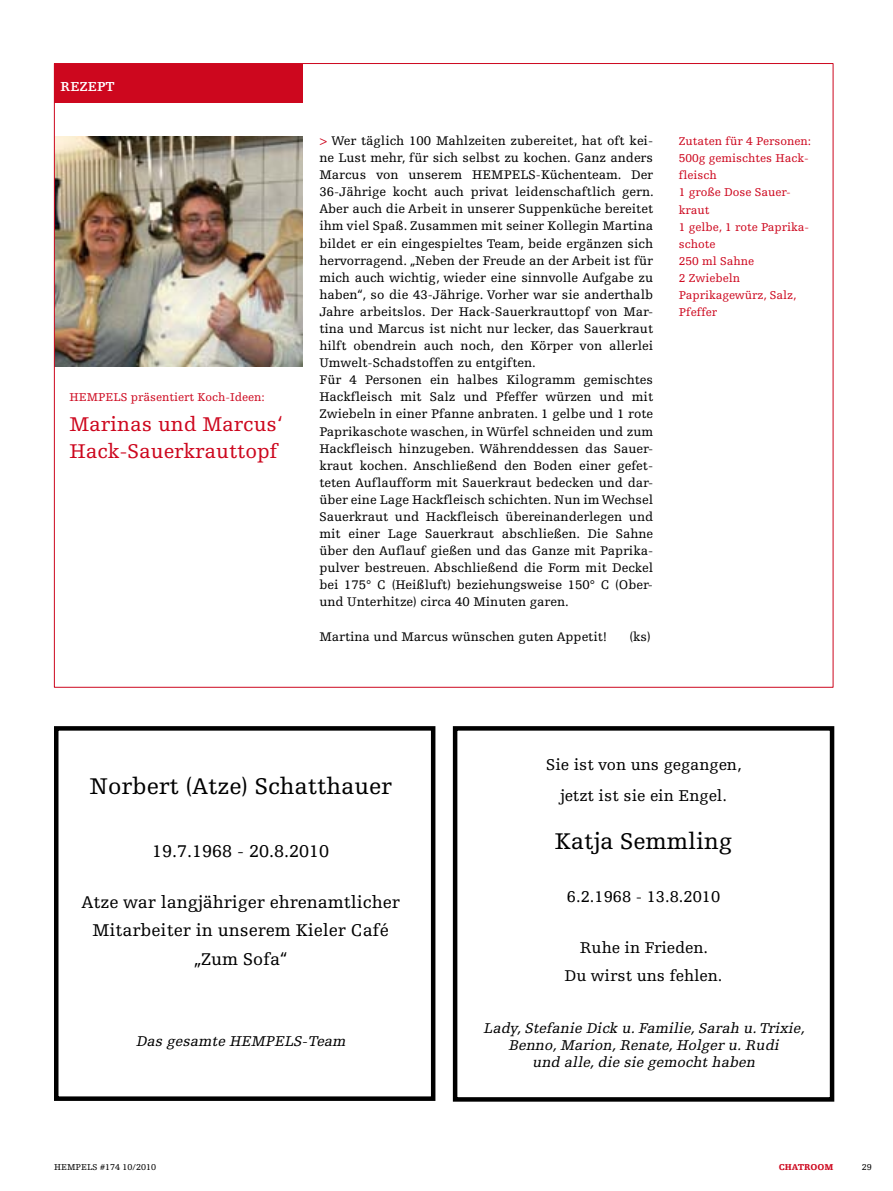
<style>
.page{position:relative;width:893px;height:1191px;background:#fff}
.page>*{position:absolute;margin:0;border:0;box-sizing:border-box;transform-origin:0 0}
.t1{font:24px "Hempels Egyptienne";color:#000}
.t2{font:21px/27px "Hempels Egyptienne";color:#cd071e}
.t3{font:18px/28.5px "Hempels Egyptienne";color:#000;text-align:center}
.t4{font:16.5px/31.5px "Hempels Egyptienne";color:#000;text-align:center}
.t5{font:italic 15px/17.1px "Hempels Egyptienne";color:#000;text-align:center}
.t6{font:700 13.8px "Hempels Egyptienne";color:#fff}
.t7{font:13.2px/17.1px "Hempels Egyptienne";color:#000}
.t8{font:12px/17.1px "Hempels Egyptienne";color:#cd071e}
.t9{font:9px "Hempels Egyptienne";color:#000}
.t10{font:900 9px "Hempels Egyptienne";color:#cd071e}
.s1{color:#cd071e}
</style>
<div class="page">
<div style="left:54px;top:64px;width:249px;height:38px;background:#cd071e"></div>
<div style="left:54px;top:726px;width:381px;height:375px;border:4px solid #000"></div>
<div style="left:453px;top:726px;width:381px;height:375px;border:4px solid #000"></div>
<img style="left:56px;top:137px;width:247px;height:229px">
<p class="t6" style="left:60px;top:79px;width:56px">REZEPT</p>
<p class="t8" style="left:69px;top:389px;width:197px">HEMPELS präsentiert Koch-Ideen:</p>
<h2 class="t2" style="left:69px;top:411px;width:215px">Marinas und Marcus‘<br>Hack-Sauerkrauttopf</h2>
<p class="t7" style="left:319px;top:132px;width:336px"><span class="s1">&gt;</span> Wer täglich 100 Mahlzeiten zubereitet, hat oft kei&shy;ne Lust mehr, für sich selbst zu kochen. Ganz anders Marcus von unserem HEMPELS-Küchenteam. Der 36-Jährige kocht auch privat leidenschaftlich gern.<br>Aber auch die Arbeit in unserer Suppenküche bereitet ihm viel Spaß. Zusammen mit seiner Kollegin Martina bildet er ein eingespieltes Team, beide ergänzen sich hervorragend. „Neben der Freude an der Arbeit ist für mich auch wichtig, wieder eine sinnvolle Aufgabe zu haben“, so die 43-Jährige. Vorher war sie anderthalb Jahre arbeitslos. Der Hack-Sauerkrauttopf von Mar&shy;tina und Marcus ist nicht nur lecker, das Sauerkraut hilft obendrein auch noch, den Körper von allerlei Umwelt-Schadstoffen zu entgiften.<br>Für 4 Personen ein halbes Kilogramm gemischtes Hackfleisch mit Salz und Pfeffer würzen und mit Zwiebeln in einer Pfanne anbraten. 1 gelbe und 1 rote Paprikaschote waschen, in Würfel schneiden und zum Hackfleisch hinzugeben. Währenddessen das Sauer&shy;kraut kochen. Anschließend den Boden einer gefet&shy;teten Auflaufform mit Sauerkraut bedecken und dar&shy;über eine Lage Hackfleisch schichten. Nun im Wechsel Sauerkraut und Hackfleisch übereinanderlegen und mit einer Lage Sauerkraut abschließen. Die Sahne über den Auflauf gießen und das Ganze mit Paprika&shy;pulver bestreuen. Abschließend die Form mit Deckel bei 175° C (Heißluft) beziehungsweise 150° C (Ober&shy;und Unterhitze) circa 40 Minuten garen.</p>
<p class="t7" style="left:319px;top:628px;width:289px">Martina und Marcus wünschen guten Appetit!</p>
<p class="t7" style="left:629px;top:628px;width:23px">(ks)</p>
<p class="t8" style="left:679px;top:133px;width:134px">Zutaten für 4 Personen:<br>500g gemischtes Hack&shy;fleisch<br>1 große Dose Sauer&shy;kraut<br>1 gelbe, 1 rote Paprika&shy;schote<br>250 ml Sahne<br>2 Zwiebeln<br>Paprikagewürz, Salz,<br>Pfeffer</p>
<h1 class="t1" style="left:89px;top:772px;width:304px">Norbert (Atze) Schatthauer</h1>
<h3 class="t3" style="left:152px;top:836px;width:179px">19.7.1968 - 20.8.2010</h3>
<h3 class="t3" style="left:82px;top:887px;width:320px">Atze war langjähriger ehrenamtlicher<br>Mitarbeiter in unserem Kieler Café „Zum Sofa“</h3>
<p class="t5" style="left:136px;top:1032px;width:215px">Das gesamte HEMPELS-Team</p>
<p class="t4" style="left:546px;top:749px;width:197px">Sie ist von uns gegangen, jetzt ist sie ein Engel.</p>
<h1 class="t1" style="left:555px;top:828px;width:179px">Katja Semmling</h1>
<p class="t4" style="left:567px;top:881px;width:155px">6.2.1968 - 13.8.2010</p>
<p class="t4" style="left:565px;top:933px;width:159px;line-height:28.5px">Ruhe in Frieden.<br>Du wirst uns fehlen.</p>
<p class="t5" style="left:483px;top:1019px;width:326px">Lady,Stefanie Dick u.Familie,Sarah u.Trixie,<br>Benno,Marion,Renate,Holger u.Rudi<br>und alle,die sie gemochthaben</p>
<p class="t10" style="left:779px;top:1161px;width:8px">CHATROOM</p>
<p class="t9" style="left:54px;top:1161px;width:104px">HEMPELS #174 10/2010</p>
<p class="t9" style="left:862px;top:1161px;width:12px">29</p>
</div>
